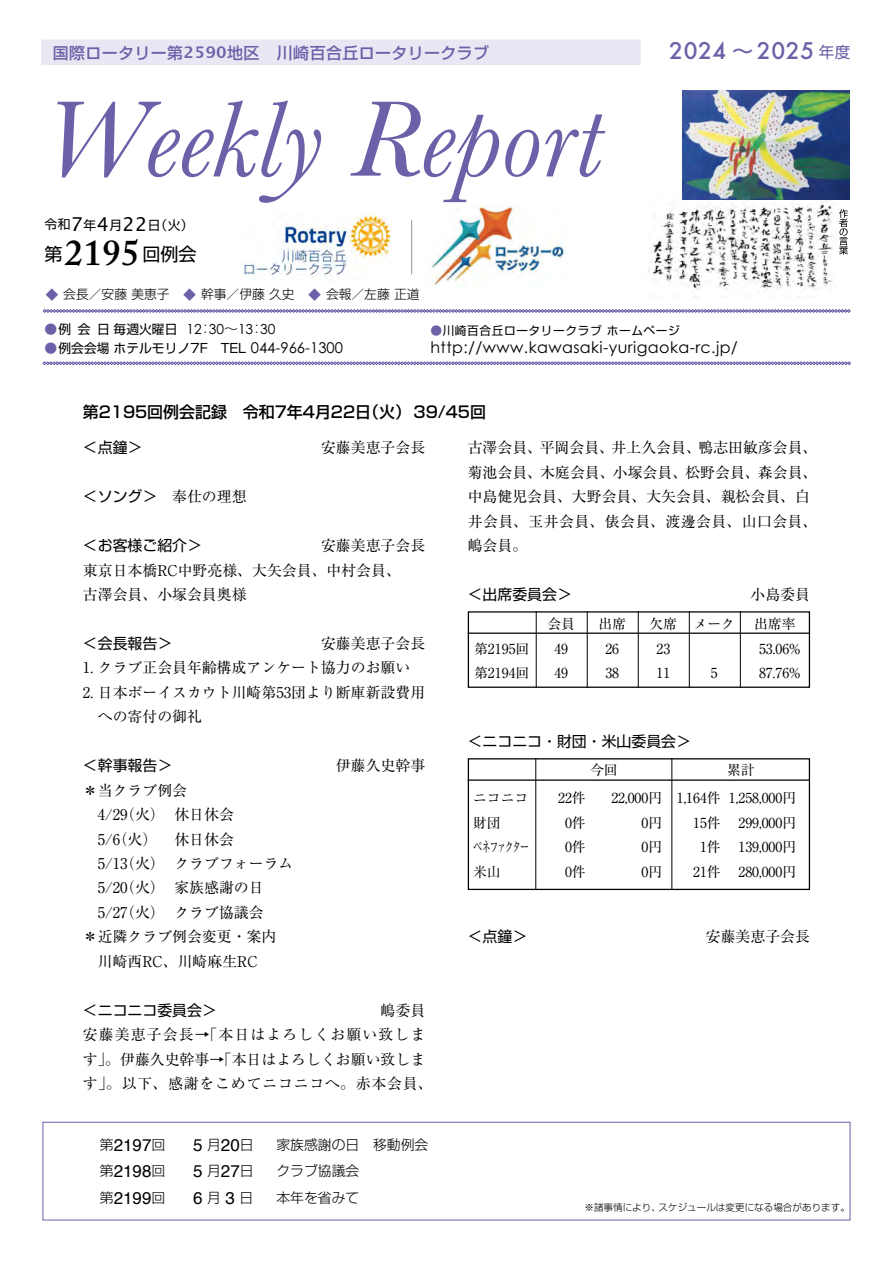
<style>
.page{position:relative;width:893px;height:1263px;background:#fff}
.page>*{position:absolute;margin:0;border:0;box-sizing:border-box;transform-origin:0 0}
.t1{font:italic 111.6px "Baskerville";color:#6e60a8}
.t2{font:500 22.35px "Futura";letter-spacing:.03em;color:#6e60a8}
.t3{font:18px "Shin Go Pr 6 N";color:#000}
.t4{font:16.95px "Helvetica";color:#000}
.t5{font:15.9px "Century Gothic Pro";letter-spacing:.025em;color:#000}
.t6{font:500 15.9px "Shin Go Pr 6 N";color:#000}
.t7{font:500 15.9px "Shin Go Pr 6 N";letter-spacing:.025em;color:#6e60a8}
.t8{font:14.85px/24.5px "Ryumin Pr 6 N";color:#000}
.t9{font:14.85px/24.5px "Ryumin Pr 6 N";letter-spacing:.055em;color:#000}
.t10{font:14.85px "Shin Go Pr 6 N";color:#000}
.t11{font:13.8px "Ryumin Pr 6 N";color:#000}
.t12{font:300 13.8px "Shin Go Pr 6 N";color:#000}
.t13{font:13.8px/24.5px "Ryumin Pr 6 N";letter-spacing:-.035em;color:#000}
.t14{font:12.75px "Shin Go Pr 6 N";color:#000}
.t15{font:300 12.75px "Shin Go Pr 6 N";color:#000}
.t16{font:11.7px "Shin Go Pr 6 N";letter-spacing:.05em;color:#000}
.t17{font:300 9.6px "Shin Go Pr 6 N";color:#000}
.s1{font-family:"Lucida Grande";font-weight:700}
.s2{font-family:"Lucida Grande";font-size:19.2px}
.s3{font-family:"Adobe Caslon Pro";font-weight:600;font-size:36.15px}
.s4{font-family:"Shin Go Pr 6 N";font-size:21.15px}
.s5{font-family:"Shin Go Pr 6 N";font-weight:400;font-size:15.6px}
.s6{color:#6e60a8}
.s7{font-family:"Century Gothic Pro";font-size:13.8px}
.s8{font-weight:300;font-size:13.8px}
.s9{font-family:"Century Gothic Pro";font-size:14.85px}
.s10{font-family:"Shin Go Pr 6 N"}
.s11{font-family:"Shin Go Pr 6 N";font-weight:300;font-size:13.8px}
</style>
<div class="page">
<img style="left:431px;top:206px;width:135px;height:81px">
<hr style="left:411px;top:220px;width:1px;height:54px;background:#8f989a">
<img style="left:648px;top:182px;width:202px;height:116px">
<svg style="left:839px;top:209px;width:9px;height:46px"></svg>
<img style="left:682px;top:90px;width:167px;height:109px">
<div style="left:41px;top:40px;width:600px;height:25px;background:#eae7f4"></div>
<img style="left:242px;top:212px;width:149px;height:66px">
<div style="left:43px;top:1122px;width:807px;height:98px;border:1px solid #6e60a8"></div>
<svg style="left:43px;top:361px;width:808px;height:4px;background:#a79fca"></svg>
<svg style="left:43px;top:309px;width:808px;height:4px;background:#a49bc8"></svg>
<div style="left:468px;top:758px;width:342px;height:132px;border:1px solid #000"></div>
<hr style="left:535px;top:758px;width:1px;height:132px;background:#000">
<hr style="left:671px;top:758px;width:1px;height:132px;background:#000">
<hr style="left:468px;top:779px;width:342px;height:2px;background:#000">
<div style="left:468px;top:611px;width:342px;height:77px;border:1px solid #000"></div>
<hr style="left:536px;top:611px;width:1px;height:77px;background:#000">
<hr style="left:587px;top:611px;width:1px;height:77px;background:#000">
<hr style="left:638px;top:611px;width:1px;height:77px;background:#000">
<hr style="left:689px;top:611px;width:1px;height:77px;background:#000">
<hr style="left:740px;top:611px;width:1px;height:77px;background:#000">
<hr style="left:468px;top:632px;width:342px;height:2px;background:#000">
<p class="t7" style="left:53px;top:40px;width:438px">国際ロータリー第<span class="s1">2590</span>地区 川崎百合丘ロータリークラブ</p>
<h1 class="t1" style="left:43px;top:65px;width:561px">Weekly Report</h1>
<p class="t14" style="left:45px;top:214px;width:151px">令和<span class="s2">7</span>年<span class="s2">4</span>月<span class="s2">22</span>日（火）</p>
<p class="t3" style="left:45px;top:240px;width:153px">第<span class="s3">2195</span>回例会</p>
<p class="t15" style="left:63px;top:284px;width:121px">会長／安藤 美恵子　</p>
<p class="t15" style="left:201px;top:284px;width:108px">幹事／伊藤 久史　</p>
<p class="t15" style="left:326px;top:284px;width:95px">会報／左藤 正道</p>
<h2 class="t2" style="left:669px;top:36px;width:183px">2024 <span class="s4">〜</span> 2025 <span class="s5">年度</span></h2>
<p class="t14" style="left:45px;top:318px;width:260px"><span class="s6">●</span>例 会 日毎週火曜日 <span class="s7">12</span><span class="s8">：</span><span class="s7">30</span><span class="s8">〜</span><span class="s7">13</span><span class="s8">：</span><span class="s7">30</span><span class="s8">　　</span></p>
<p class="t14" style="left:45px;top:337px;width:300px"><span class="s6">●</span>例会会場ホテルモリノ7F　TEL <span class="s9">044-966-1300</span></p>
<p class="t16" style="left:430px;top:321px;width:251px"><span class="s6">●</span>川崎百合丘ロータリークラブ ホームページ</p>
<p class="t5" style="left:430px;top:337px;width:309px">http://www.kawasaki-yurigaoka-rc.jp/</p>
<p class="t6" style="left:83px;top:399px;width:404px">第2195回例会記録　令和7年4月22日（火） 39/45回</p>
<p class="t10" style="left:83px;top:435px;width:61px">＜点鐘＞</p>
<p class="t8" style="left:321px;top:435px;width:106px">安藤美恵子会長</p>
<p class="t8" style="left:83px;top:484px;width:165px"><span class="s10">＜ソング＞</span>　奉仕の理想</p>
<p class="t10" style="left:83px;top:533px;width:121px">＜お客様ご紹介＞</p>
<p class="t8" style="left:83px;top:532px;width:344px;text-indent:238px">安藤美恵子会長東京日本橋RC中野亮様、大矢会員、中村会員、<br>古澤会員、小塚会員奥様</p>
<p class="t10" style="left:83px;top:631px;width:91px">＜会長報告＞</p>
<p class="t8" style="left:321px;top:630px;width:106px">安藤美恵子会長</p>
<p class="t8" style="left:83px;top:655px;width:329px">1. クラブ正会員年齢構成アンケート協力のお願い</p>
<p class="t8" style="left:98px;top:679px;width:329px;text-indent:-15px">2. 日本ボーイスカウト川崎第53団より断庫新設費用への寄付の御礼</p>
<p class="t10" style="left:83px;top:753px;width:91px">＜幹事報告＞</p>
<p class="t8" style="left:336px;top:752px;width:91px">伊藤久史幹事</p>
<p class="t8" style="left:83px;top:777px;width:106px">＊当クラブ例会</p>
<p class="t8" style="left:98px;top:801px;width:138px">4/29（火） 休日休会</p>
<p class="t8" style="left:98px;top:826px;width:138px">5/6（火） 休日休会</p>
<p class="t8" style="left:98px;top:850px;width:197px">5/13（火） クラブフォーラム</p>
<p class="t8" style="left:98px;top:875px;width:167px">5/20（火） 家族感謝の日</p>
<p class="t8" style="left:98px;top:899px;width:167px">5/27（火） クラブ協議会</p>
<p class="t8" style="left:83px;top:924px;width:195px">＊近隣クラブ例会変更・案内</p>
<p class="t8" style="left:83px;top:948px;width:176px">　川崎西RC、川崎麻生RC</p>
<p class="t10" style="left:83px;top:998px;width:135px">＜ニコニコ委員会＞</p>
<p class="t9" style="left:83px;top:997px;width:351px;text-indent:298px">嶋委員安藤美恵子会長→「本日はよろしくお願い致します」。伊藤久史幹事→「本日はよろしくお願い致します」。以下、感謝をこめてニコニコへ。赤本会員、</p>
<p class="t4" style="left:100px;top:1131px;width:67px"><span class="s11">第</span>2197<span class="s11">回</span></p>
<p class="t4" style="left:193px;top:1131px;width:62px">5 <span class="s11">月</span>20<span class="s11">日</span></p>
<p class="t12" style="left:276px;top:1133px;width:154px">家族感謝の日　移動例会</p>
<p class="t4" style="left:100px;top:1158px;width:67px"><span class="s11">第</span>2198<span class="s11">回</span></p>
<p class="t4" style="left:193px;top:1158px;width:62px">5 <span class="s11">月</span>27<span class="s11">日</span></p>
<p class="t12" style="left:276px;top:1160px;width:84px">クラブ協議会</p>
<p class="t4" style="left:100px;top:1185px;width:67px"><span class="s11">第</span>2199<span class="s11">回</span></p>
<p class="t4" style="left:193px;top:1185px;width:62px">6 <span class="s11">月</span> 3 <span class="s11">日</span></p>
<p class="t12" style="left:276px;top:1186px;width:84px">本年を省みて</p>
<p class="t8" style="left:468px;top:435px;width:351px">古澤会員、平岡会員、井上久会員、鴨志田敏彦会員、菊池会員、木庭会員、小塚会員、松野会員、森会員、中島健児会員、大野会員、大矢会員、親松会員、白井会員、玉井会員、俵会員、渡邊会員、山口会員、嶋会員。</p>
<p class="t10" style="left:468px;top:582px;width:106px">＜出席委員会＞</p>
<p class="t8" style="left:750px;top:581px;width:61px">小島委員</p>
<p class="t11" style="left:547px;top:612px;width:29px">会員</p>
<p class="t11" style="left:598px;top:612px;width:29px">出席</p>
<p class="t11" style="left:649px;top:612px;width:87px">欠席 メーク</p>
<p class="t11" style="left:754px;top:612px;width:43px">出席率</p>
<p class="t11" style="left:474px;top:638px;width:57px">第2195回</p>
<p class="t11" style="left:554px;top:638px;width:15px">49</p>
<p class="t11" style="left:605px;top:638px;width:15px">26</p>
<p class="t11" style="left:656px;top:638px;width:15px">23</p>
<p class="t11" style="left:759px;top:638px;width:43px">53.06%</p>
<p class="t11" style="left:474px;top:662px;width:57px">第2194回</p>
<p class="t11" style="left:554px;top:662px;width:15px">49</p>
<p class="t11" style="left:605px;top:662px;width:15px">38</p>
<p class="t11" style="left:656px;top:662px;width:15px">11</p>
<p class="t11" style="left:711px;top:662px;width:8px">5</p>
<p class="t11" style="left:759px;top:662px;width:43px">87.76%</p>
<p class="t10" style="left:468px;top:729px;width:225px">＜ニコニコ・財団・米山委員会＞</p>
<p class="t11" style="left:590px;top:759px;width:29px">今回</p>
<p class="t11" style="left:727px;top:759px;width:29px">累計</p>
<p class="t13" style="left:473px;top:785px;width:58px">ニコニコ財団<br>ベネファクター米山</p>
<p class="t11" style="left:558px;top:787px;width:29px">22件</p>
<p class="t11" style="left:611px;top:787px;width:186px">22,000円 1,164件 1,258,000円</p>
<p class="t11" style="left:565px;top:812px;width:22px">0件</p>
<p class="t11" style="left:642px;top:812px;width:22px">0円</p>
<p class="t11" style="left:693px;top:812px;width:29px">15件</p>
<p class="t11" style="left:738px;top:812px;width:59px">299,000円</p>
<p class="t11" style="left:565px;top:836px;width:22px">0件</p>
<p class="t11" style="left:642px;top:836px;width:22px">0円</p>
<p class="t11" style="left:700px;top:836px;width:22px">1件</p>
<p class="t11" style="left:738px;top:836px;width:59px">139,000円</p>
<p class="t11" style="left:565px;top:861px;width:22px">0件</p>
<p class="t11" style="left:642px;top:861px;width:22px">0円</p>
<p class="t11" style="left:693px;top:861px;width:29px">21件</p>
<p class="t11" style="left:738px;top:861px;width:59px">280,000円</p>
<p class="t10" style="left:468px;top:924px;width:61px">＜点鐘＞</p>
<p class="t8" style="left:706px;top:924px;width:106px">安藤美恵子会長</p>
<p class="t17" style="left:584px;top:1200px;width:267px">※諸事情により、スケジュールは変更になる場合があります。</p>
</div>
